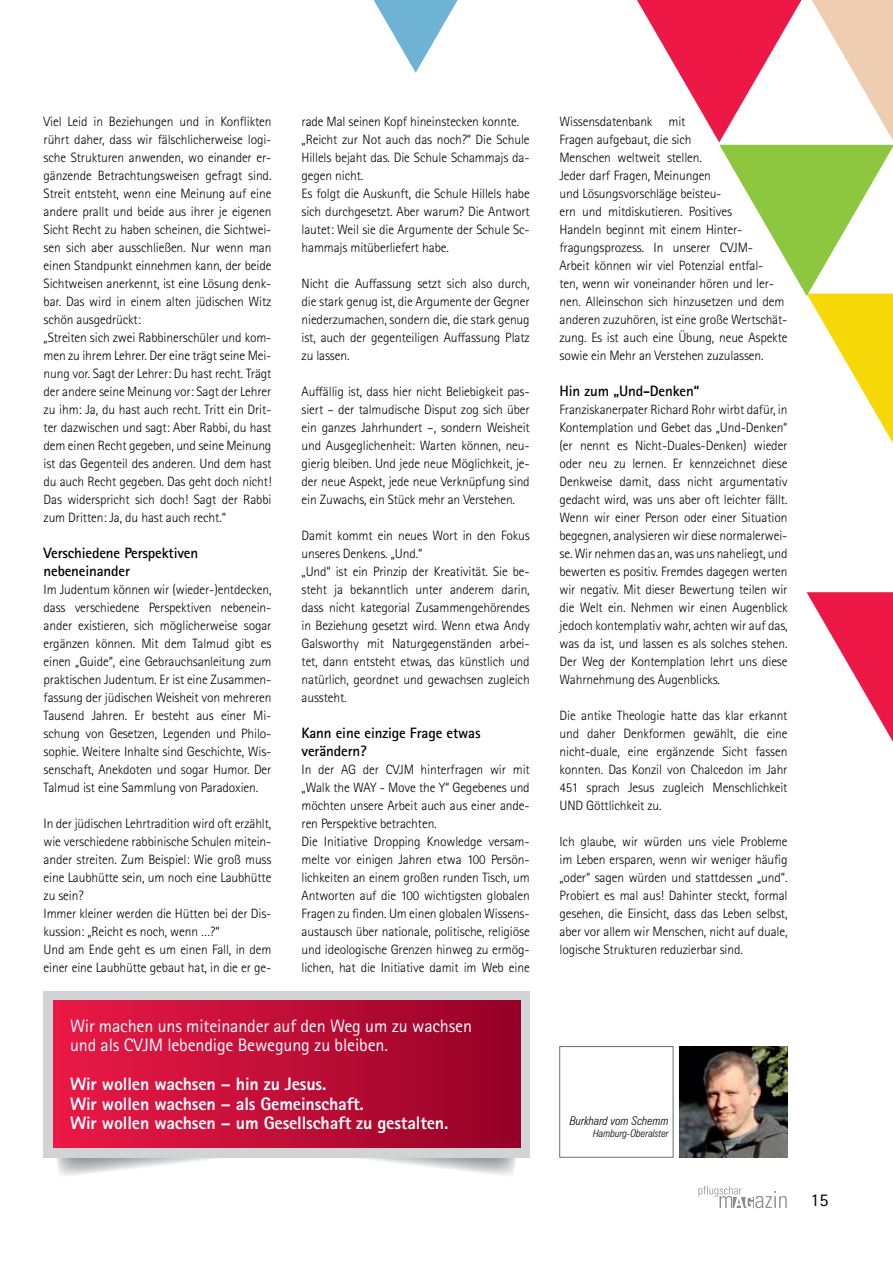
<style>
.page{position:relative;width:893px;height:1263px;background:#fff}
.page>*{position:absolute;margin:0;border:0;box-sizing:border-box;transform-origin:0 0}
.t1{font:800 18px/19.5px "Rotis Sans Serif Std";letter-spacing:-.01em;color:#fff}
.t2{font:18px/19.5px "Rotis Sans Serif Std";letter-spacing:-.01em;color:#fff}
.t3{font:18px "Rotis Sans Serif Std";color:#000}
.t4{font:700 15px/18px "Rotis Sans Serif Std";letter-spacing:-.01em;color:#000}
.t5{font:300 13.5px/18px "Rotis Sans Serif Std";letter-spacing:-.01em;color:#000}
.t6{font:italic 300 condensed 12px "Zurich BT";color:#000}
.t7{font:italic 300 condensed 10.5px "Zurich BT";color:#000}
</style>
<div class="page">
<svg style="left:698px;top:1186px;width:89px;height:22px"></svg>
<svg style="left:462px;top:1157px;width:63px;height:18px"></svg>
<svg style="left:47px;top:1157px;width:415px;height:19px"></svg>
<img style="left:679px;top:1046px;width:109px;height:111px">
<div style="left:44px;top:991px;width:486px;height:166px;background:#d1d3d4"></div>
<div style="left:53px;top:1000px;width:467px;height:148px;background:linear-gradient(to right,#eb1a47,#950127)"></div>
<svg style="left:807px;top:592px;width:86px;height:150px"></svg>
<svg style="left:374px;top:0;width:84px;height:73px"></svg>
<svg style="left:637px;top:0;width:256px;height:443px"></svg>
<p class="t5" style="left:44px;top:113px;width:229px">Viel Leid in Beziehungen und in Konflikten rührt daher, dass wir fälschlicherweise logi&shy;sche Strukturen anwenden, wo einander er&shy;gänzende Betrachtungsweisen gefragt sind.<br>Streit entsteht, wenn eine Meinung auf eine andere prallt und beide aus ihrer je eigenen Sicht Recht zu haben scheinen, die Sichtwei&shy;sen sich aber ausschließen. Nur wenn man einen Standpunkt einnehmen kann, der beide Sichtweisen anerkennt, ist eine Lösung denk&shy;bar. Das wird in einem alten jüdischen Witz schön ausgedrückt:<br>„Streiten sich zwei Rabbinerschüler und kom&shy;men zu ihrem Lehrer. Der eine trägt seine Mei&shy;nung vor. Sagt der Lehrer: Du hast recht. Trägt der andere seine Meinung vor: Sagt der Lehrer zu ihm: Ja, du hast auch recht. Tritt ein Drit&shy;ter dazwischen und sagt: Aber Rabbi, du hast dem einen Recht gegeben, und seine Meinung ist das Gegenteil des anderen. Und dem hast du auch Recht gegeben. Das geht doch nicht!<br>Das widerspricht sich doch! Sagt der Rabbi zum Dritten: Ja, du hast auch recht.“</p>
<p class="t4" style="left:44px;top:544px;width:156px">Verschiedene Perspektiven nebeneinander</p>
<p class="t5" style="left:44px;top:581px;width:229px;text-align:justify">Im Judentum können wir (wieder-)entdecken, dass verschiedene Perspektiven nebenein&shy;ander existieren, sich möglicherweise sogar ergänzen können. Mit dem Talmud gibt es einen „Guide“, eine Gebrauchsanleitung zum praktischen Judentum. Er ist eine Zusammen&shy;fassung der jüdischen Weisheit von mehreren Tausend Jahren. Er besteht aus einer Mi&shy;schung von Gesetzen, Legenden und Philo&shy;sophie. Weitere Inhalte sind Geschichte, Wis&shy;senschaft, Anekdoten und sogar Humor. Der Talmud ist eine Sammlung von Paradoxien.</p>
<p class="t5" style="left:44px;top:815px;width:229px">In der jüdischen Lehrtradition wird oft erzählt, wie verschiedene rabbinische Schulen mitein&shy;ander streiten. Zum Beispiel: Wie groß muss eine Laubhütte sein, um noch eine Laubhütte zu sein?<br>Immer kleiner werden die Hütten bei der Dis&shy;kussion: „Reicht es noch, wenn …?“<br>Und am Ende geht es um einen Fall, in dem einer eine Laubhütte gebaut hat, in die er ge-</p>
<p class="t5" style="left:302px;top:113px;width:230px">rade Mal seinen Kopf hineinstecken konnte. „Reicht zur Not auch das noch?“ Die Schule Hillels bejaht das. Die Schule Schammajs da&shy;gegen nicht.<br>Es folgt die Auskunft, die Schule Hillels habe sich durchgesetzt. Aber warum? Die Antwort lautet: Weil sie die Argumente der Schule Sc&shy;hammajs mitüberliefert habe.</p>
<p class="t5" style="left:302px;top:275px;width:230px;text-align:justify">Nicht die Auffassung setzt sich also durch, die stark genug ist, die Argumente der Gegner niederzumachen, sondern die, die stark genug ist, auch der gegenteiligen Auffassung Platz zu lassen.</p>
<p class="t5" style="left:302px;top:383px;width:230px;text-align:justify">Auffällig ist, dass hier nicht Beliebigkeit pas&shy;siert – der talmudische Disput zog sich über ein ganzes Jahrhundert –, sondern Weisheit und Ausgeglichenheit: Warten können, neu&shy;gierig bleiben. Und jede neue Möglichkeit, je&shy;der neue Aspekt, jede neue Verknüpfung sind ein Zuwachs, ein Stück mehr an Verstehen.</p>
<p class="t5" style="left:302px;top:527px;width:230px">Damit kommt ein neues Wort in den Fokus unseres Denkens. „Und.“<br>„Und“ ist ein Prinzip der Kreativität. Sie be&shy;steht ja bekanntlich unter anderem darin, dass nicht kategorial Zusammengehörendes in Beziehung gesetzt wird. Wenn etwa Andy Galsworthy mit Naturgegenständen arbei&shy;tet, dann entsteht etwas, das künstlich und natürlich, geordnet und gewachsen zugleich aussteht.</p>
<p class="t4" style="left:302px;top:724px;width:181px">Kann eine einzige Frage etwas verändern?</p>
<p class="t5" style="left:302px;top:761px;width:230px">In der AG der CVJM hinterfragen wir mit „Walk the WAY - Move the Y“ Gegebenes und möchten unsere Arbeit auch aus einer ande&shy;ren Perspektive betrachten.<br>Die Initiative Dropping Knowledge versam&shy;melte vor einigen Jahren etwa 100 Persön&shy;lichkeiten an einem großen runden Tisch, um Antworten auf die 100 wichtigsten globalen Fragen zu finden. Um einen globalen Wissens&shy;austausch über nationale, politische, religiöse und ideologische Grenzen hinweg zu ermög&shy;lichen, hat die Initiative damit im Web eine</p>
<h1 class="t2" style="left:70px;top:1016px;width:404px">Wir machen uns miteinander auf den Weg um zu wachsen und als CVJM lebendige Bewegung zu bleiben.</h1>
<h1 class="t1" style="left:70px;top:1074px;width:380px">Wir wollen wachsen – hin zu Jesus.<br>Wir wollen wachsen – als Gemeinschaft.<br>Wir wollen wachsen – um Gesellschaft zu gestalten.</h1>
<p class="t5" style="left:559px;top:113px;width:230px">Wissensdatenbank mit<br>Fragen aufgebaut, die sich<br>Menschen weltweit stellen.<br>Jeder darf Fragen, Meinungen<br>und Lösungsvorschläge beisteu-<br>ern und mitdiskutieren. Positives<br>Handeln beginnt mit einem Hinter&shy;fragungsprozess. In unserer CVJM-<br>Arbeit können wir viel Potenzial entfal-<br>ten, wenn wir voneinander hören und ler&shy;nen. Alleinschon sich hinzusetzen und dem anderen zuzuhören, ist eine große Wertschät&shy;zung. Es ist auch eine Übung, neue Aspekte sowie ein Mehr an Verstehen zuzulassen.</p>
<p class="t4" style="left:559px;top:382px;width:141px">Hin zum „Und-Denken“</p>
<p class="t5" style="left:559px;top:401px;width:230px;text-align:justify">Franziskanerpater Richard Rohr wirbt dafür, in Kontemplation und Gebet das „Und-Denken“ (er nennt es Nicht-Duales-Denken) wieder oder neu zu lernen. Er kennzeichnet diese Denkweise damit, dass nicht argumentativ gedacht wird, was uns aber oft leichter fällt.<br>Wenn wir einer Person oder einer Situation begegnen, analysieren wir diese normalerwei&shy;se. Wir nehmen das an, was uns naheliegt, und bewerten es positiv. Fremdes dagegen werten wir negativ. Mit dieser Bewertung teilen wir die Welt ein. Nehmen wir einen Augenblick jedoch kontemplativ wahr, achten wir auf das, was da ist, und lassen es als solches stehen.<br>Der Weg der Kontemplation lehrt uns diese Wahrnehmung des Augenblicks.</p>
<p class="t5" style="left:559px;top:707px;width:230px;text-align:justify">Die antike Theologie hatte das klar erkannt und daher Denkformen gewählt, die eine nicht-duale, eine ergänzende Sicht fassen konnten. Das Konzil von Chalcedon im Jahr 451 sprach Jesus zugleich Menschlichkeit UND Göttlichkeit zu.</p>
<p class="t5" style="left:559px;top:833px;width:230px;text-align:justify">Ich glaube, wir würden uns viele Probleme im Leben ersparen, wenn wir weniger häufig „oder“ sagen würden und stattdessen „und“.<br>Probiert es mal aus! Dahinter steckt, formal gesehen, die Einsicht, dass das Leben selbst, aber vor allem wir Menschen, nicht auf duale, logische Strukturen reduzierbar sind.</p>
<p class="t6" style="left:570px;top:1113px;width:100px">Burkhard vom Schemm</p>
<p class="t7" style="left:593px;top:1127px;width:77px">Hamburg-Oberalster</p>
<h1 class="t3" style="left:810px;top:1189px;width:19px">15</h1>
</div>
